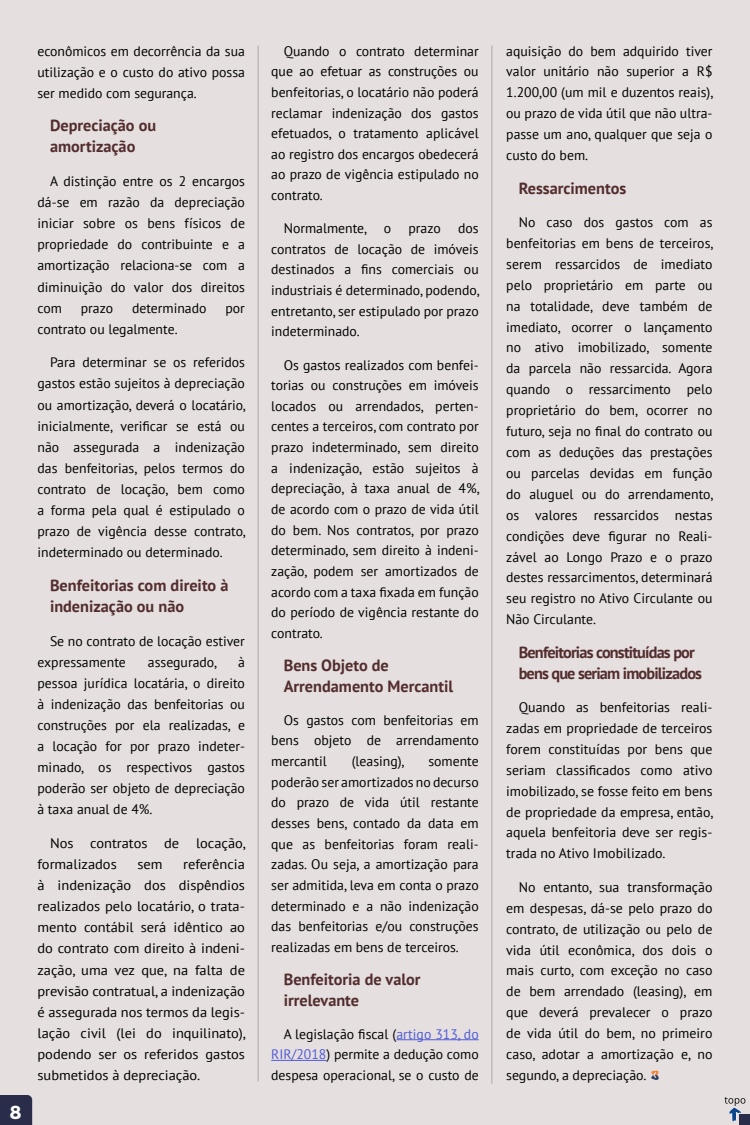
<style>
.page{position:relative;width:750px;height:1125px;background:#e5dfdf}
.page>*{position:absolute;margin:0;border:0;box-sizing:border-box;transform-origin:0 0}
.t1{font:700 18.75px "Montserrat";color:#fff}
.t2{font:700 16.25px/21.1px "PT Sans";color:#532d2d}
.t3{font:700 16.25px/20.9px "PT Sans";letter-spacing:-.05em;color:#532d2d}
.t4{font:13.75px/20.9px "PT Sans";color:#000;text-align:justify}
.t5{font:13.75px/21.1px "PT Sans";color:#000;scale:1.05 1}
.s1{color:#4f5cd6}
</style>
<div class="page">
<svg style="left:725px;top:1097px;width:25px;height:27px"></svg>
<svg style="left:0;top:1095px;width:32px;height:30px"></svg>
<div style="left:740px;top:1115px;width:10px;height:10px;background:#2a2d49"></div>
<hr style="left:396px;top:1039px;width:83px;height:1px;background:#4f5cd6">
<hr style="left:271px;top:1060px;width:55px;height:1px;background:#4f5cd6">
<svg style="left:651px;top:1070px;width:8px;height:10px"></svg>
<hr style="left:258px;top:46px;width:1px;height:1035px;background:#000">
<hr style="left:492px;top:46px;width:1px;height:1038px;background:#000">
<h1 class="t1" style="left:10px;top:1097px;width:13px">8</h1>
<p class="t4" style="left:38px;top:40px;width:209px">econômicos em decorrência da sua utilização e o custo do ativo possa ser medido com segurança.</p>
<p class="t2" style="left:50px;top:115px;width:108px">Depreciação ou amortização</p>
<p class="t4" style="left:38px;top:170px;width:209px;text-indent:12px">A distinção entre os 2 encargos dá-se em razão da depreciação iniciar sobre os bens físicos de propriedade do contribuinte e a amortização relaciona-se com a diminuição do valor dos direitos com</p>
<p class="t4" style="left:81px;top:297px;width:34px">prazo</p>
<p class="t4" style="left:132px;top:297px;width:76px">determinado</p>
<p class="t4" style="left:226px;top:297px;width:21px">por</p>
<p class="t4" style="left:38px;top:318px;width:142px">contrato ou legalmente.</p>
<p class="t4" style="left:38px;top:352px;width:210px;text-indent:12px">Para determinar se os referidos gastos estão sujeitos à depreciação ou amortização, deverá o locatário, inicialmente, verificar se está ou não assegurada a indenização das benfeitorias, pelos termos do contrato de locação, bem como a forma pela qual é estipulado o prazo de vigência desse contrato, indeterminado ou determinado.</p>
<p class="t2" style="left:50px;top:574px;width:180px">Benfeitorias com direito à indenização ou não</p>
<p class="t4" style="left:38px;top:630px;width:209px;text-indent:12px">Se no contrato de locação estiver expressamente</p>
<p class="t4" style="left:38px;top:651px;width:209px;text-indent:201px">à pessoa jurídica locatária, o direito à indenização das benfeitorias ou construções por ela realizadas, e a locação for por prazo indeter&shy;minado, os respectivos gastos poderão ser objeto de depreciação à taxa anual de 4%.</p>
<p class="t5" style="left:37px;top:832px;width:200px;text-indent:13px">Nos contratos de locação, formalizados</p>
<p class="t4" style="left:148px;top:651px;width:71px">assegurado,</p>
<p class="t5" style="left:37px;top:853px;width:200px;text-align:justify;text-indent:146px">referência à indenização dos dispêndios realizados pelo locatário, o trata&shy;mento contábil será idêntico ao do contrato com direito à indeni&shy;zação, uma vez que, na falta de previsão contratual, a indenização é assegurada nos termos da legis&shy;lação civil (lei do inquilinato), podendo ser os referidos gastos submetidos à depreciação.</p>
<p class="t5" style="left:137px;top:853px;width:25px">sem</p>
<p class="t4" style="left:271px;top:40px;width:209px;text-indent:12px">Quando o contrato determinar que ao efetuar as construções ou benfeitorias, o locatário não poderá reclamar indenização dos gastos efetuados, o tratamento aplicável ao registro dos encargos obedecerá ao prazo de vigência estipulado no contrato.</p>
<p class="t4" style="left:284px;top:218px;width:109px">Normalmente, o</p>
<p class="t4" style="left:409px;top:218px;width:34px">prazo</p>
<p class="t4" style="left:271px;top:218px;width:210px;text-indent:187px">dos contratos de locação de imóveis destinados a fins comerciais ou industriais é determinado, podendo, entretanto, ser estipulado por prazo indeterminado.</p>
<p class="t4" style="left:271px;top:354px;width:210px;text-indent:12px">Os gastos realizados com benfei&shy;torias ou construções em imóveis locados ou arrendados, perten&shy;centes a terceiros, com contrato por prazo indeterminado, sem direito a indenização, estão sujeitos à depreciação, à taxa anual de 4%, de acordo com o prazo de vida útil do bem. Nos contratos, por prazo determinado, sem direito à indeni&shy;zação, podem ser amortizados de acordo com a taxa fixada em função do período de vigência restante do contrato.</p>
<p class="t2" style="left:284px;top:655px;width:171px;line-height:20.6px">Bens Objeto de<br>Arrendamento Mercantil</p>
<p class="t4" style="left:271px;top:709px;width:209px;text-indent:12px">Os gastos com benfeitorias em bens objeto de arrendamento mercantil</p>
<p class="t4" style="left:352px;top:750px;width:54px">(leasing),</p>
<p class="t4" style="left:271px;top:751px;width:209px;text-indent:157px">somente poderão ser amortizados no decurso do prazo de vida útil restante desses bens, contado da data em que as benfeitorias foram reali&shy;zadas. Ou seja, a amortização para ser admitida, leva em conta o prazo determinado e a não indenização das benfeitorias e/ou construções realizadas em bens de terceiros.</p>
<p class="t2" style="left:284px;top:969px;width:138px;line-height:20.6px">Benfeitoria de valor irrelevante</p>
<p class="t4" style="left:271px;top:1023px;width:209px;text-indent:12px">A legislação fiscal (<span class="s1">artigo 313, do RIR/2018</span>) permite a dedução como despesa operacional, se o custo de</p>
<p class="t4" style="left:506px;top:40px;width:209px">aquisição do bem adquirido tiver valor unitário não superior a R$ 1.200,00 (um mil e duzentos reais), ou prazo de vida útil que não ultra&shy;passe um ano, qualquer que seja o custo do bem.</p>
<p class="t2" style="left:519px;top:177px;width:109px">Ressarcimentos</p>
<p class="t4" style="left:506px;top:211px;width:209px;text-indent:12px">No caso dos gastos com as benfeitorias em bens de terceiros, serem ressarcidos de imediato pelo proprietário em parte ou na totalidade, deve também de imediato, ocorrer o lançamento no ativo imobilizado, somente da parcela não ressarcida. Agora quando o ressarcimento pelo proprietário do bem, ocorrer no futuro, seja no final do contrato ou com as deduções das prestações ou parcelas devidas em função do aluguel ou do arrendamento, os valores ressarcidos nestas condições deve figurar no Reali&shy;zável ao Longo Prazo e o prazo destes ressarcimentos, determinará seu registro no Ativo Circulante ou Não Circulante.</p>
<p class="t3" style="left:519px;top:641px;width:185px">Benfeitorias constituídas por bens que seriam imobilizados</p>
<p class="t4" style="left:506px;top:696px;width:209px;text-indent:12px">Quando as benfeitorias reali&shy;zadas em propriedade de terceiros forem constituídas por bens que seriam classificados como ativo imobilizado, se fosse feito em bens de propriedade da empresa, então, aquela benfeitoria deve ser regis&shy;trada no Ativo Imobilizado.</p>
<p class="t4" style="left:506px;top:876px;width:208px;text-indent:12px">No entanto, sua transformação em despesas, dá-se pelo prazo do contrato, de utilização ou pelo de vida útil econômica, dos dois o mais curto, com exceção no caso de bem arrendado (leasing), em que deverá prevalecer o prazo de vida útil do bem, no primeiro caso, adotar a amortização e, no segundo, a depreciação.</p>
</div>
